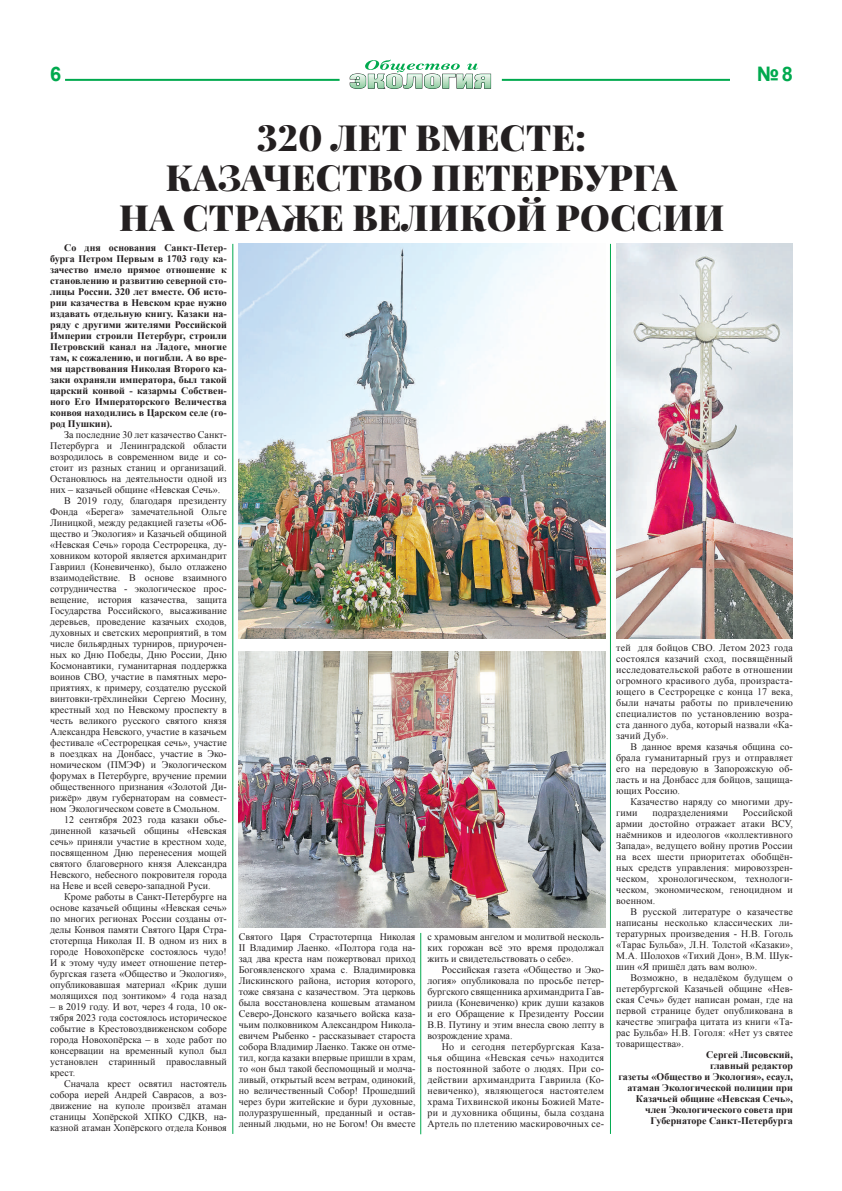
<style>
.page{position:relative;width:842px;height:1191px;background:#fff}
.page>*{position:absolute;margin:0;border:0;box-sizing:border-box;transform-origin:0 0}
.t1{font:900 36px/40px "Playfair Display";letter-spacing:.01em;color:#231f20;text-align:center}
.t2{font:700 20px "Arial";color:#00a94e}
.t3{font:10px/11px "Times New Roman";color:#231f20;text-align:justify}
.t4{font:700 10px/11px "Times New Roman";color:#231f20;text-align:justify}
</style>
<div class="page">
<hr style="left:502px;top:79px;width:228px;height:2px;background:#00a94e">
<hr style="left:65px;top:79px;width:275px;height:2px;background:#00a94e">
<svg style="left:350px;top:60px;width:141px;height:29px"></svg>
<img style="left:617px;top:244px;width:176px;height:394px">
<img style="left:239px;top:244px;width:366px;height:394px">
<img style="left:239px;top:651px;width:366px;height:276px">
<hr style="left:233px;top:244px;width:1px;height:890px;background:#00a94e">
<hr style="left:610px;top:244px;width:1px;height:890px;background:#00a94e">
<hr style="left:420px;top:933px;width:1px;height:201px;background:#00a94e">
<h2 class="t2" style="left:50px;top:60px;width:13px">6</h2>
<h2 class="t2" style="left:757px;top:60px;width:37px">№ 8</h2>
<h1 class="t1" style="left:119px;top:117px;width:606px">320 лет вместе:<br>Казачество Петербурга<br>на страже великой России</h1>
<p class="t4" style="left:50px;top:241px;width:178px;text-indent:14px">Со дня основания Санкт-Петер&shy;бурга Петром Первым в 1703 году ка&shy;зачество имело прямое отношение к становлению и развитию северной сто&shy;лицы России. 320 лет вместе. Об исто&shy;рии казачества в Невском крае нужно издавать отдельную книгу. Казаки на&shy;ряду с другими жителями Российской Империи строили Петербург, строили Петровский канал на Ладоге, многие там, к сожалению, и погибли. А во вре&shy;мя царствования Николая Второго ка&shy;заки охраняли императора, был такой царский конвой - казармы Собствен&shy;ного Его Императорского Величества конвоя находились в Царском селе (го&shy;род Пушкин).</p>
<p class="t3" style="left:64px;top:429px;width:164px">За последние 30 лет казачество Санкт-</p>
<p class="t3" style="left:50px;top:440px;width:178px">Петербурга и Ленинградской области</p>
<p class="t3" style="left:50px;top:451px;width:178px">возродилось в современном виде и со-</p>
<p class="t3" style="left:50px;top:462px;width:178px">стоит из разных станиц и организаций.</p>
<p class="t3" style="left:50px;top:473px;width:178px">Остановлюсь на деятельности одной из</p>
<p class="t3" style="left:50px;top:484px;width:172px">них – казачьей общине «Невская Сечь».</p>
<p class="t3" style="left:64px;top:495px;width:164px">В 2019 году, благодаря президенту</p>
<p class="t3" style="left:50px;top:506px;width:178px">Фонда «Берега» замечательной Ольге</p>
<p class="t3" style="left:50px;top:517px;width:178px">Линицкой, между редакцией газеты «Об-</p>
<p class="t3" style="left:50px;top:528px;width:178px">щество и Экология» и Казачьей общиной</p>
<p class="t3" style="left:50px;top:539px;width:178px">«Невская Сечь» города Сестрорецка, ду-</p>
<p class="t3" style="left:50px;top:550px;width:178px">ховником которой является архимандрит</p>
<p class="t3" style="left:50px;top:561px;width:178px">Гавриил (Коневиченко), было отлажено</p>
<p class="t3" style="left:50px;top:572px;width:178px">взаимодействие. В основе взаимного</p>
<p class="t3" style="left:50px;top:583px;width:178px">сотрудничества - экологическое прос-</p>
<p class="t3" style="left:50px;top:594px;width:178px">вещение, история казачества, защита</p>
<p class="t3" style="left:50px;top:605px;width:178px">Государства Российского, высаживание</p>
<p class="t3" style="left:50px;top:616px;width:178px">деревьев, проведение казачьих сходов,</p>
<p class="t3" style="left:50px;top:627px;width:178px">духовных и светских мероприятий, в том</p>
<p class="t3" style="left:50px;top:638px;width:178px">числе бильярдных турниров, приурочен-</p>
<p class="t3" style="left:50px;top:649px;width:178px">ных ко Дню Победы, Дню России, Дню</p>
<p class="t3" style="left:50px;top:660px;width:178px">Космонавтики, гуманитарная поддержка</p>
<p class="t3" style="left:50px;top:671px;width:178px">воинов СВО, участие в памятных меро-</p>
<p class="t3" style="left:50px;top:682px;width:178px">приятиях, к примеру, создателю русской</p>
<p class="t3" style="left:50px;top:693px;width:178px">винтовки-трёхлинейки Сергею Мосину,</p>
<p class="t3" style="left:50px;top:704px;width:178px">крестный ход по Невскому проспекту в</p>
<p class="t3" style="left:50px;top:715px;width:178px">честь великого русского святого князя</p>
<p class="t3" style="left:50px;top:726px;width:178px">Александра Невского, участие в казачьем</p>
<p class="t3" style="left:50px;top:737px;width:178px">фестивале «Сестрорецкая сечь», участие</p>
<p class="t3" style="left:50px;top:748px;width:178px">в поездках на Донбасс, участие в Эко-</p>
<p class="t3" style="left:50px;top:759px;width:178px">номическом (ПМЭФ) и Экологическом</p>
<p class="t3" style="left:50px;top:770px;width:178px">форумах в Петербурге, вручение премии</p>
<p class="t3" style="left:50px;top:781px;width:178px">общественного признания «Золотой Ди-</p>
<p class="t3" style="left:50px;top:792px;width:178px">рижёр» двум губернаторам на совмест-</p>
<p class="t3" style="left:50px;top:803px;width:171px">ном Экологическом совете в Смольном.</p>
<p class="t3" style="left:64px;top:814px;width:164px">12 сентября 2023 года казаки объе-</p>
<p class="t3" style="left:50px;top:825px;width:178px">диненной казачьей общины «Невская</p>
<p class="t3" style="left:50px;top:836px;width:178px">сечь» приняли участие в крестном ходе,</p>
<p class="t3" style="left:50px;top:847px;width:178px">посвященном Дню перенесения мощей</p>
<p class="t3" style="left:50px;top:858px;width:178px">святого благоверного князя Александра</p>
<p class="t3" style="left:50px;top:869px;width:178px">Невского, небесного покровителя города</p>
<p class="t3" style="left:50px;top:880px;width:162px">на Неве и всей северо-западной Руси.</p>
<p class="t3" style="left:64px;top:891px;width:164px">Кроме работы в Санкт-Петербурге на</p>
<p class="t3" style="left:50px;top:902px;width:178px">основе казачьей общины «Невская сечь»</p>
<p class="t3" style="left:50px;top:913px;width:178px">по многих регионах России созданы от-</p>
<p class="t3" style="left:50px;top:924px;width:178px">делы Конвоя памяти Святого Царя Стра-</p>
<p class="t3" style="left:50px;top:935px;width:178px">стотерпца Николая II. В одном из них в</p>
<p class="t3" style="left:50px;top:946px;width:178px">городе Новохопёрске состоялось чудо!</p>
<p class="t3" style="left:50px;top:957px;width:178px">И к этому чуду имеет отношение петер-</p>
<p class="t3" style="left:50px;top:968px;width:178px">бургская газета «Общество и Экология»,</p>
<p class="t3" style="left:50px;top:979px;width:178px">опубликовавшая материал «Крик души</p>
<p class="t3" style="left:50px;top:990px;width:178px">молящихся под зонтиком» 4 года назад</p>
<p class="t3" style="left:50px;top:1001px;width:178px">– в 2019 году. И вот, через 4 года, 10 ок&shy;тября 2023 года состоялось историческое событие в Крестовоздвиженском соборе города Новохопёрска – в ходе работ по консервации на временный купол был установлен старинный православный крест.</p>
<p class="t3" style="left:50px;top:1078px;width:178px;text-indent:14px">Сначала крест освятил настоятель собора иерей Андрей Саврасов, а воз&shy;движение на куполе произвёл атаман станицы Хопёрской ХПКО СДКВ, на&shy;казной атаман Хопёрского отдела Конвоя</p>
<p class="t3" style="left:616px;top:642px;width:178px">тей для бойцов СВО. Летом 2023 года состоялся казачий сход, посвящённый исследовательской работе в отношении огромного красивого дуба, произраста&shy;ющего в Сестрорецке с конца 17 века, были начаты работы по привлечению специалистов по установлению возра&shy;ста данного дуба, который назвали «Ка&shy;зачий Дуб».</p>
<p class="t3" style="left:616px;top:741px;width:178px;text-indent:14px">В данное время казачья община со&shy;брала гуманитарный груз и отправляет его на передовую в Запорожскую об&shy;ласть и на Донбасс для бойцов, защища&shy;ющих Россию.</p>
<p class="t3" style="left:616px;top:796px;width:178px;text-indent:14px">Казачество наряду со многими дру&shy;гими</p>
<p class="t3" style="left:616px;top:807px;width:178px;text-indent:126px">Российской армии достойно отражает атаки ВСУ, наёмников и идеологов «коллективного Запада», ведущего войну против России на всех шести приоритетах обобщён&shy;ных средств управления: мировоззрен&shy;ческом, хронологическом, технологи&shy;ческом, экономическом, геноцидном и военном.</p>
<p class="t3" style="left:616px;top:906px;width:178px;text-indent:14px">В русской литературе о казачестве написаны несколько классических ли&shy;тературных произведения - Н.В. Гоголь «Тарас Бульба», Л.Н. Толстой «Казаки», М.А. Шолохов «Тихий Дон», В.М. Шук&shy;шин «Я пришёл дать вам волю».</p>
<p class="t3" style="left:616px;top:972px;width:178px;text-indent:14px">Возможно, в недалёком будущем о петербургской Казачьей общине «Нев&shy;ская Сечь» будет написан роман, где на первой странице будет опубликована в качестве эпиграфа цитата из книги «Та&shy;рас Бульба» Н.В. Гоголя: «Нет уз святее товарищества».</p>
<p class="t4" style="left:618px;top:1049px;width:176px;text-align:right">Сергей Лисовский,<br>главный редактор<br>газеты «Общество и Экология», есаул, атаман Экологической полиции при<br>Казачьей общине «Невская Сечь», член Экологического совета при<br>Губернаторе Санкт-Петербурга</p>
<p class="t3" style="left:652px;top:807px;width:77px">подразделениями</p>
<p class="t3" style="left:239px;top:931px;width:178px">Святого Царя Страстотерпца Николая II Владимир Лаенко. «Полтора года на&shy;зад два креста нам пожертвовал приход Богоявленского храма с. Владимировка Лискинского района, история которого, тоже связана с казачеством. Эта церковь была восстановлена кошевым атаманом Северо-Донского казачьего войска каза&shy;чьим полковником Александром Никола&shy;евичем Рыбенко - рассказывает староста собора Владимир Лаенко. Также он отме&shy;тил, когда казаки впервые пришли в храм, то «он был такой беспомощный и молча&shy;ливый, открытый всем ветрам, одинокий, но величественный Собор! Прошедший через бури житейские и бури духовные, полуразрушенный, преданный и остав&shy;ленный людьми, но не Богом! Он вместе</p>
<p class="t3" style="left:427px;top:931px;width:178px">с храмовым ангелом и молитвой несколь&shy;ких горожан всё это время продолжал жить и свидетельствовать о себе».</p>
<p class="t3" style="left:427px;top:964px;width:178px;text-indent:14px">Российская газета «Общество и Эко&shy;логия» опубликовала по просьбе петер&shy;бургского священника архимандрита Гав&shy;риила (Коневиченко) крик души казаков и его Обращение к Президенту России В.В. Путину и этим внесла свою лепту в возрождение храма.</p>
<p class="t3" style="left:427px;top:1041px;width:178px;text-indent:14px">Но и сегодня петербургская Каза&shy;чья община «Невская сечь» находится в постоянной заботе о людях. При со&shy;действии архимандрита Гавриила (Ко&shy;невиченко), являющегося настоятелем храма Тихвинской иконы Божией Мате&shy;ри и духовника общины, была создана Артель по плетению маскировочных се-</p>
</div>
